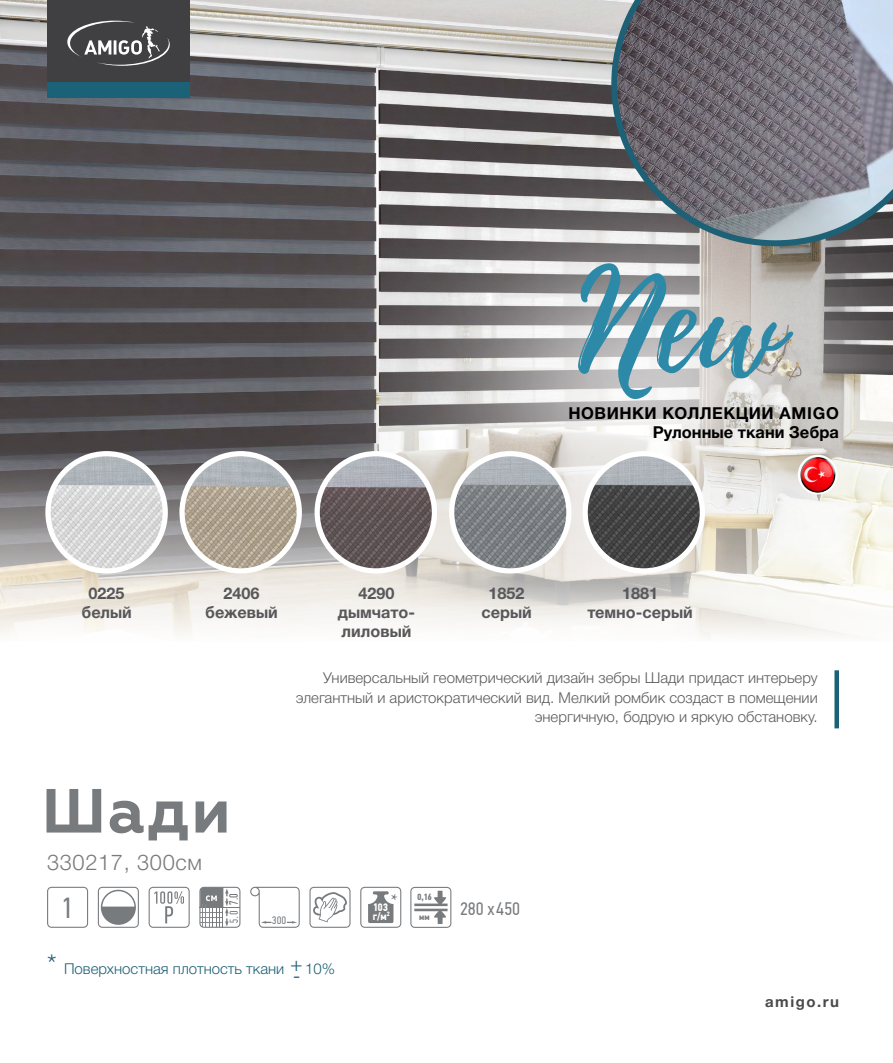
<style>
.page{position:relative;width:893px;height:1063px;background:#fff}
.page>*{position:absolute;margin:0;border:0;box-sizing:border-box;transform-origin:0 0}
.t1{font:137.1px "Playlist Script";color:#2d89a8}
.t2{font:700 62.25px "Geometria";color:#787b7e}
.t3{font:28.95px "PF Din Text Comp Pro";color:#787b7e}
.t4{font:300 21.75px "Helvetica Neue Cyr";letter-spacing:.03em;color:#787b7e}
.t5{font:300 21px "Helvetica Neue Cyr";color:#1e6076}
.t6{font:18.15px "PF Din Text Cond Pro";letter-spacing:-.005em;color:#787b7e}
.t7{font:18px "Minion Pro";color:#6d6e71}
.t8{font:700 16.5px/19.5px "Helvetica Neue Cyr";letter-spacing:.01em;color:#000;text-align:right}
.t9{font:700 16.2px/19px "Helvetica Neue Cyr";color:#58585b;text-align:center}
.t10{font:300 15px/19.5px "Helvetica Neue Cyr";color:#5a5b5d;text-align:right}
.t11{font:300 15px "Helvetica Neue Cyr";color:#1e6076}
.t12{font:700 15px "Helvetica Neue Cyr";letter-spacing:.1em;color:#4a4a4c}
.t13{font:12px "PF Din Text Comp Pro";color:#6d6e71}
.t14{font:700 10.8px/8.9px "PF Din Text Cond Pro";color:#fff}
.t15{font:10.8px "PF Din Text Cond Pro";color:#787b7e}
.t16{font:700 9px "PF Din Text Cond Pro";color:#787b7e}
.s1{font-size:27px}
</style>
<div class="page">
<img style="left:0;top:0;width:611px;height:453px">
<img style="left:196px;top:151px;width:697px;height:302px">
<svg style="left:0;top:453px;width:893px;height:183px"></svg>
<div style="left:47px;top:0;width:143px;height:96px;background:#404042"></div>
<div style="left:47px;top:82px;width:143px;height:16px;background:#1b6279"></div>
<svg style="left:67px;top:21px;width:103px;height:45px"></svg>
<div style="left:834px;top:670px;width:5px;height:58px;background:#1b6279"></div>
<svg style="left:611px;top:0;width:282px;height:246px;background:#7b7b84"></svg>
<img style="left:48px;top:454px;width:117px;height:117px;border-radius:59px">
<div style="left:45px;top:451px;width:123px;height:123px;border:5px solid #fff;border-radius:50%"></div>
<svg style="left:360px;top:887px;width:41px;height:41px"></svg>
<svg style="left:309px;top:887px;width:42px;height:41px"></svg>
<svg style="left:149px;top:887px;width:41px;height:41px"></svg>
<svg style="left:250px;top:887px;width:50px;height:41px"></svg>
<svg style="left:47px;top:887px;width:41px;height:41px"></svg>
<svg style="left:98px;top:887px;width:41px;height:41px"></svg>
<svg style="left:410px;top:887px;width:41px;height:41px"></svg>
<img style="left:182px;top:454px;width:117px;height:117px;border-radius:59px">
<div style="left:179px;top:451px;width:123px;height:123px;border:5px solid #fff;border-radius:50%"></div>
<img style="left:317px;top:454px;width:117px;height:117px;border-radius:59px">
<div style="left:315px;top:451px;width:122px;height:123px;border:5px solid #fff;border-radius:50%"></div>
<img style="left:452px;top:454px;width:117px;height:117px;border-radius:59px">
<div style="left:449px;top:451px;width:122px;height:123px;border:5px solid #fff;border-radius:50%"></div>
<img style="left:799px;top:455px;width:38px;height:39px;border-radius:19px">
<div style="left:798px;top:455px;width:40px;height:39px;border:2px solid #fff;border-radius:50%"></div>
<svg style="left:199px;top:887px;width:41px;height:41px"></svg>
<img style="left:585px;top:454px;width:117px;height:117px;border-radius:59px">
<div style="left:582px;top:451px;width:123px;height:123px;border:5px solid #fff;border-radius:50%"></div>
<h1 class="t1" style="left:578px;top:226px;width:207px">New</h1>
<p class="t9" style="left:81px;top:584px;width:52px">0225 белый</p>
<p class="t8" style="left:569px;top:403px;width:272px">НОВИНКИ КОЛЛЕКЦИИ AMIGO<br>Рулонные ткани Зебра</p>
<p class="t9" style="left:205px;top:584px;width:74px">2406 бежевый</p>
<p class="t9" style="left:338px;top:584px;width:79px">4290 дымчато&shy;лиловый</p>
<p class="t9" style="left:481px;top:584px;width:52px">1852 серый</p>
<p class="t9" style="left:587px;top:584px;width:107px">1881 темно-серый</p>
<p class="t10" style="left:296px;top:668px;width:523px">Универсальный геометрический дизайн зебры Шади придаст интерьеру элегантный и аристократический вид. Мелкий ромбик создаст в помещении энергичную, бодрую и яркую обстановку.</p>
<h2 class="t2" style="left:42px;top:774px;width:191px">Шади</h2>
<h3 class="t4" style="left:47px;top:850px;width:157px">330217, 300см</h3>
<p class="t16" style="left:417px;top:891px;width:16px">0,16</p>
<p class="t16" style="left:419px;top:911px;width:12px">мм</p>
<p class="t7" style="left:391px;top:888px;width:9px">*</p>
<p class="t13" style="left:227px;top:905px;width:13px;rotate:-90deg">7.0</p>
<h3 class="t3" style="left:61px;top:891px;width:13px">1</h3>
<p class="t6" style="left:460px;top:898px;width:62px">280 х450</p>
<p class="t14" style="left:373px;top:903px;width:19px">103 г/м<sup>2</sup></p>
<p class="t15" style="left:272px;top:914px;width:16px">300</p>
<p class="t11" style="left:47px;top:961px;width:239px"><span class="s1">*</span> Поверхностная плотность ткани</p>
<p class="t11" style="left:305px;top:961px;width:32px">10%</p>
<h3 class="t5" style="left:290px;top:952px;width:14px">+</h3>
<h3 class="t5" style="left:293px;top:964px;width:9px">-</h3>
<p class="t12" style="left:765px;top:993px;width:75px">amigo.ru</p>
</div>
